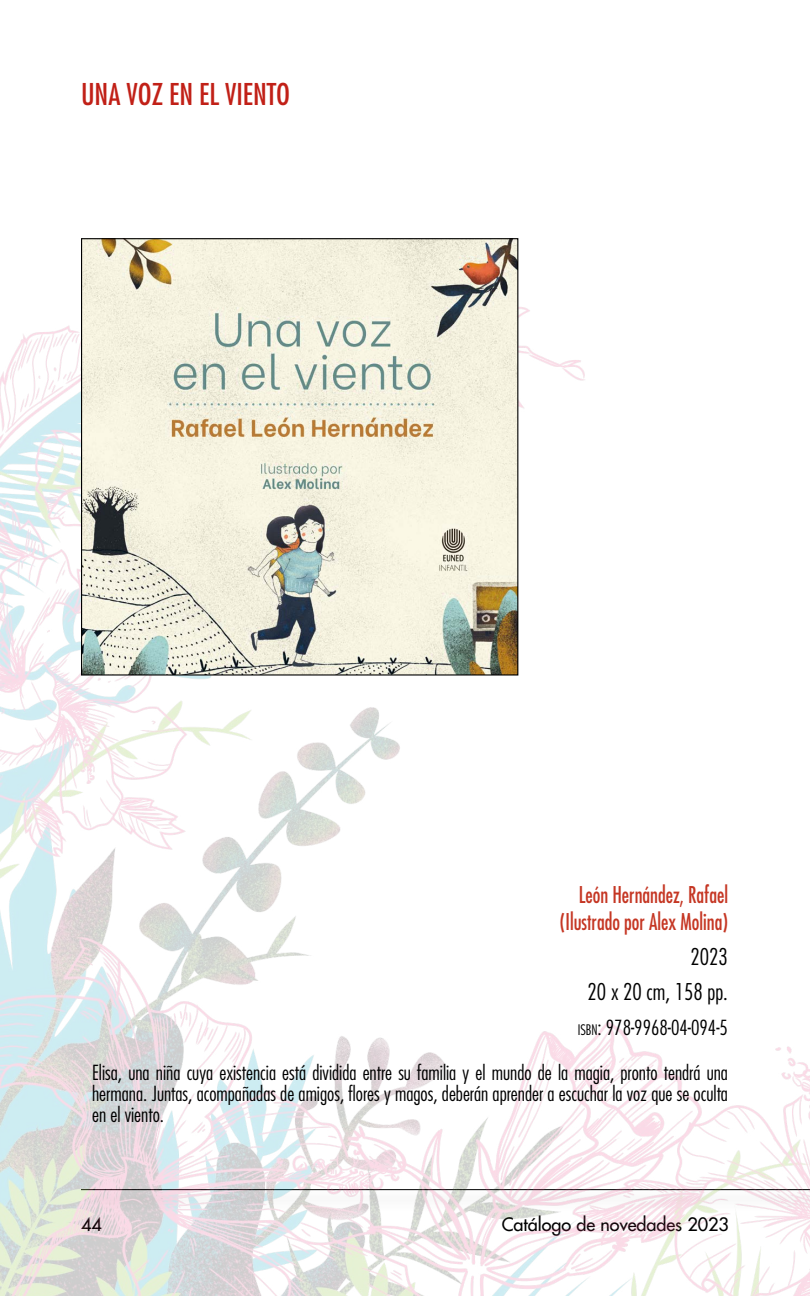
<style>
.page{position:relative;width:810px;height:1296px;background:#fff}
.page>*{position:absolute;margin:0;border:0;box-sizing:border-box;transform-origin:0 0}
.t1{font:condensed 29.25px "Futura Std";color:#c12017}
.t2{font:condensed 22.5px/27px "Futura Std";color:#c53623;text-align:right;scale:.9 1}
.t3{font:300 condensed 22.5px/34.9px "Futura Std";color:#000;text-align:right}
.t4{font:300 condensed 20.25px/20.9px "Futura Std";color:#000;text-align:justify}
.t5{font:500 18px "Futura Std";color:#000}
.s1{font-size:14.17px}
.s2{font-style:inherit}
</style>
<div class="page">
<img style="left:0;top:238px;width:810px;height:1058px">
<img style="left:83px;top:240px;width:433px;height:434px">
<h1 class="t1" style="left:81px;top:77px;width:211px">UNA VOZ EN EL VIENTO</h1>
<p class="t2" style="left:560px;top:881px;width:188px">León Hernández, Rafael (Ilustrado por Alex Molina)</p>
<p class="t3" style="left:588px;top:940px;width:142px">2023<br>20 x 20 cm, 158 pp.</p>
<p class="t4" style="left:578px;top:1017px;width:152px"><span class="s1">isbn</span><span class="s2">:</span> 978-9968-04-094-5</p>
<p class="t4" style="left:92px;top:1062px;width:637px">Elisa, una niña cuya existencia está dividida entre su familia y el mundo de la magia, pronto tendrá una hermana. Juntas, acompañadas de amigos, flores y magos, deberán aprender a escuchar la voz que se oculta en el viento.</p>
<p class="t5" style="left:81px;top:1213px;width:22px">44</p>
<p class="t5" style="left:502px;top:1213px;width:229px">Catálogo de novedades 2023</p>
</div>
